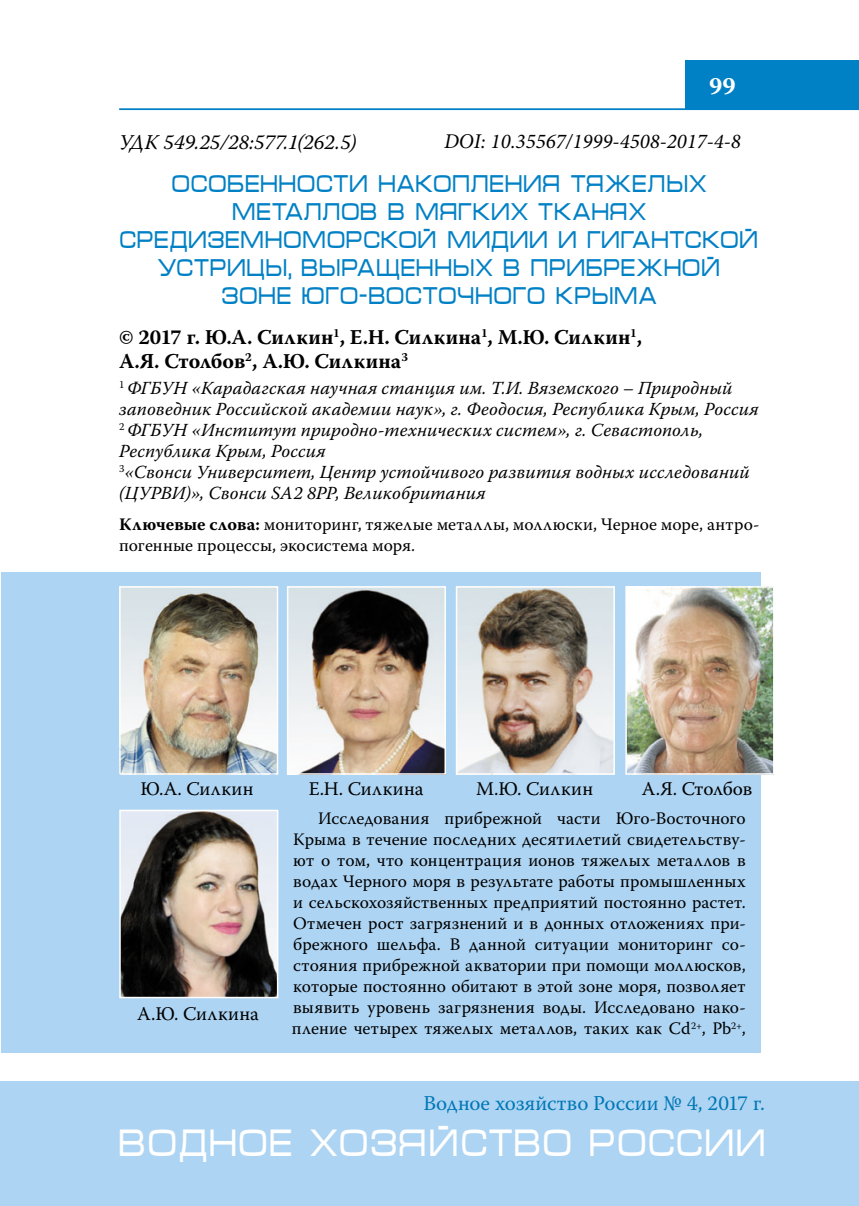
<style>
.page{position:relative;width:859px;height:1206px;background:#fff}
.page>*{position:absolute;margin:0;border:0;box-sizing:border-box;transform-origin:0 0}
.t1{font:38.5px "Micra";color:#fff;scale:.81 1}
.t2{font:24.5px/28px "Micra";letter-spacing:-.015em;color:#0080c5;scale:.8 1}
.t3{font:700 24.5px "Warnock Pro";color:#fff}
.t4{font:700 21px/24.5px "Warnock Pro";letter-spacing:.01em;color:#000}
.t5{font:italic 21px "Minion Pro";color:#000}
.t6{font:21px "Warnock Pro";color:#0077b6}
.t7{font:italic 21px "Warnock Pro";color:#000}
.t8{font:19.25px "Warnock Pro";letter-spacing:.02em;color:#000}
.t9{font:19.25px "Warnock Pro";letter-spacing:-.015em;color:#000}
.t10{font:italic 18.38px/21px "Warnock Pro";letter-spacing:.005em;color:#000}
.t11{font:17.5px/21px "Warnock Pro";letter-spacing:.01em;color:#000}
.s1{font-weight:700}
</style>
<div class="page">
<hr style="left:119px;top:108px;width:739px;height:2px;background:#0080c5">
<div style="left:685px;top:60px;width:173px;height:50px;background:#0080c5"></div>
<div style="left:0;top:1081px;width:858px;height:124px;background:#add4f3"></div>
<div style="left:1px;top:572px;width:759px;height:480px;background:#add4f3"></div>
<img style="left:122px;top:589px;width:153px;height:182px">
<div style="left:119px;top:586px;width:159px;height:188px;border:2px solid #fff"></div>
<img style="left:458px;top:589px;width:153px;height:182px">
<div style="left:455px;top:586px;width:159px;height:188px;border:2px solid #fff"></div>
<img style="left:628px;top:589px;width:143px;height:182px">
<div style="left:625px;top:586px;width:149px;height:188px;border:2px solid #fff"></div>
<img style="left:122px;top:812px;width:153px;height:183px">
<div style="left:119px;top:809px;width:159px;height:189px;border:2px solid #fff"></div>
<img style="left:290px;top:589px;width:153px;height:182px">
<div style="left:287px;top:586px;width:159px;height:188px;border:2px solid #fff"></div>
<h2 class="t3" style="left:708px;top:71px;width:28px">99</h2>
<p class="t5" style="left:444px;top:127px;width:298px">DOI: 10.35567/1999-4508-2017-4-8</p>
<p class="t7" style="left:119px;top:130px;width:239px">УДК 549.25/28:577.1(262.5)</p>
<h2 class="t2" style="left:232px;top:170px;width:595px;text-indent:-60px">ОСОБЕННОСТИ НАКОПЛЕНИЯ ТЯЖЕЛЫХ<br>М ЕТАЛЛ</h2>
<h2 class="t2" style="left:341px;top:198px;width:384px">ОВ В МЯГКИХ ТКАНЯХ</h2>
<h2 class="t2" style="left:119px;top:226px;width:801px">СРЕДИЗЕМ НОМОРСКОЙ М ИДИИ И ГИГАНТСКОЙ</h2>
<h2 class="t2" style="left:157px;top:254px;width:706px">УСТРИЦЫ, ВЫРАЩЕННЫХ В ПРИБРЕЖНОЙ</h2>
<h2 class="t2" style="left:221px;top:282px;width:490px">ЗОНЕ ЮГО-ВОСТОЧНОГО КРЫМА</h2>
<p class="t4" style="left:119px;top:324px;width:524px">© 2017 г. Ю.А. Силкин<sup>1</sup>, Е.Н. Силкина<sup>1</sup>, М.Ю. Силкин<sup>1</sup>,<br>А.Я. Столбов<sup>2</sup>, А.Ю. Силкина<sup>3</sup></p>
<p class="t10" style="left:119px;top:377px;width:641px"><sup>1</sup> ФГБУН «Карадагская научная станция им. Т.И. Вяземского – Природный заповедник Российской академии наук», г. Феодосия, Республика Крым, Россия <sup>2</sup> ФГБУН «Институт природно-технических систем», г. Севастополь, Республика Крым, Россия<br><sup>3</sup>«Свонси Университет, Центр устойчивого развития водных исследований (ЦУРВИ)», Свонси SA2 8PP, Великобритания</p>
<p class="t11" style="left:119px;top:513px;width:641px"><span class="s1">Ключевые слова:</span> мониторинг, тяжелые металлы, моллюски, Черное море, антро&shy;погенные процессы, экосистема моря.</p>
<p class="t8" style="left:140px;top:777px;width:114px">Ю.А. Силкин</p>
<p class="t8" style="left:308px;top:777px;width:116px">Е.Н. Силкина</p>
<p class="t8" style="left:476px;top:777px;width:118px">М.Ю. Силкин</p>
<p class="t9" style="left:641px;top:777px;width:112px">А.Я. Столбов</p>
<p class="t8" style="left:137px;top:1002px;width:123px">А.Ю. Силкина</p>
<p class="t11" style="left:292px;top:807px;width:455px;text-align:justify;text-indent:26px">Исследования прибрежной части Юго-Восточного Крыма в течение последних десятилетий свидетельству&shy;ют о том, что концентрация ионов тяжелых металлов в водах Черного моря в результате работы промышленных и сельскохозяйственных предприятий постоянно растет.<br>Отмечен рост загрязнений и в донных отложениях при&shy;брежного шельфа. В данной ситуации мониторинг со&shy;стояния прибрежной акватории при помощи моллюсков, которые постоянно обитают в этой зоне моря, позволяет выявить уровень загрязнения воды. Исследовано нако&shy;пление четырех тяжелых металлов, таких как Cd<sup>2+</sup>, Pb<sup>2+</sup>,</p>
<p class="t6" style="left:423px;top:1090px;width:343px">Водное хозяйство России № 4, 2017 г.</p>
<h1 class="t1" style="left:119px;top:1122px;width:801px">ВОДНОЕ ХОЗЯЙСТВО РОССИИ</h1>
</div>
